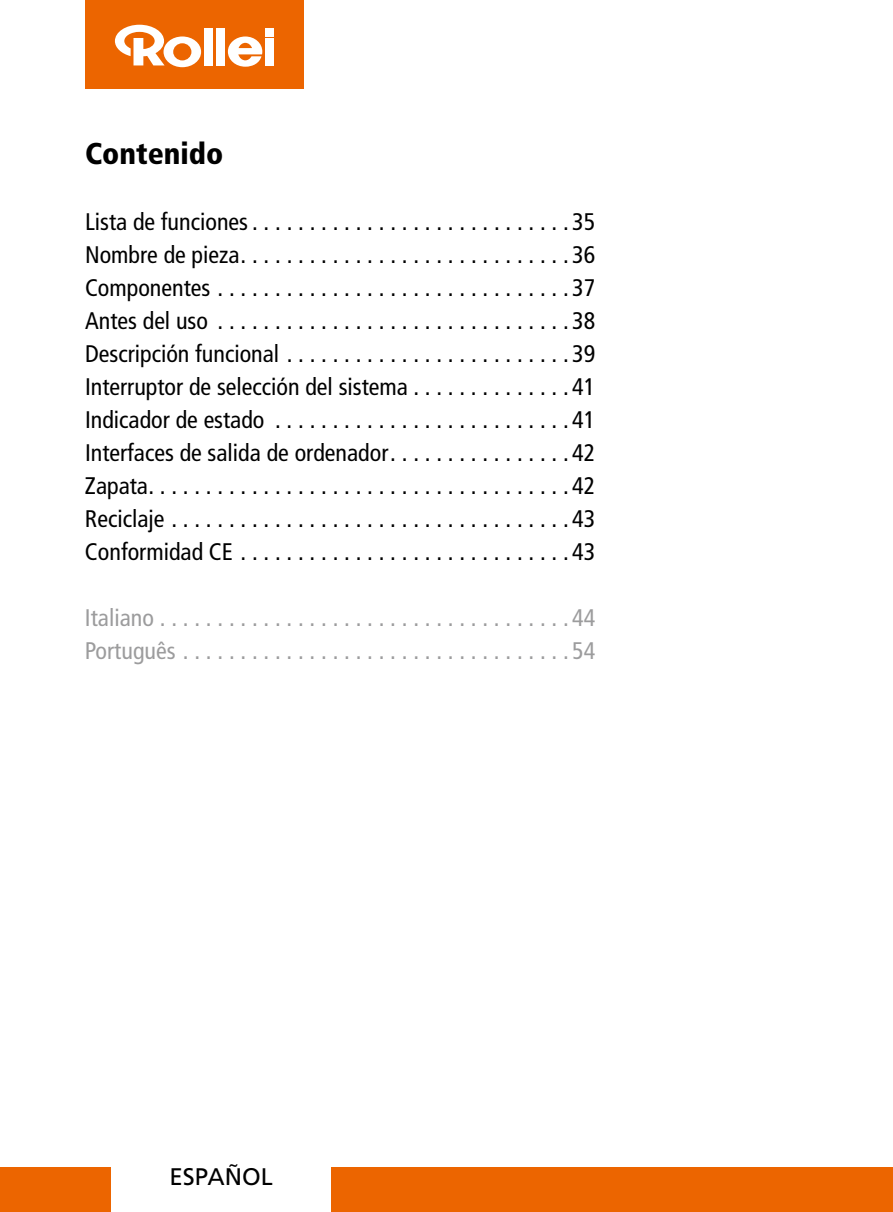
<style>
.page{position:relative;width:893px;height:1212px;background:#fff}
.page>*{position:absolute;margin:0;border:0;box-sizing:border-box;transform-origin:0 0}
.t1{font:900 condensed 30px "Frutiger LT";color:#000}
.t2{font:condensed 24px/33px "Frutiger LT";color:#000;text-align:justify}
.t3{font:condensed 24px/33px "Frutiger LT";color:#9c9c9d}
.t4{font:24px "Frutiger LT";color:#000}
</style>
<div class="page">
<div style="left:331px;top:1167px;width:562px;height:45px;background:#ec6500"></div>
<div style="left:0;top:1167px;width:111px;height:45px;background:#ec6500"></div>
<div style="left:85px;top:0;width:218px;height:88px;background:#ec6500"></div>
<svg style="left:228px;top:37px;width:34px;height:30px"></svg>
<div style="left:204px;top:28px;width:9px;height:37px;background:#fff"></div>
<div style="left:216px;top:28px;width:9px;height:37px;background:#fff"></div>
<div style="left:265px;top:28px;width:8px;height:8px;background:#fff"></div>
<div style="left:265px;top:38px;width:8px;height:27px;background:#fff"></div>
<svg style="left:115px;top:25px;width:86px;height:42px"></svg>
<p class="t1" style="left:85px;top:136px;width:140px">Contenido</p>
<p class="t2" style="left:85px;top:205px;width:512px">Lista de funciones . . . . . . . . . . . . . . . . . . . . . . . . . . . 35<br>Nombre de pieza . . . . . . . . . . . . . . . . . . . . . . . . . . . . 36<br>Componentes . . . . . . . . . . . . . . . . . . . . . . . . . . . . . . 37<br>Antes del uso . . . . . . . . . . . . . . . . . . . . . . . . . . . . . . 38<br>Descripción funcional . . . . . . . . . . . . . . . . . . . . . . . . 39<br>Interruptor de selección del sistema . . . . . . . . . . . . . 41<br>Indicador de estado . . . . . . . . . . . . . . . . . . . . . . . . . 41<br>Interfaces de salida de ordenador . . . . . . . . . . . . . . . 42<br>Zapata . . . . . . . . . . . . . . . . . . . . . . . . . . . . . . . . . . . . 42<br>Reciclaje . . . . . . . . . . . . . . . . . . . . . . . . . . . . . . . . . . 43<br>Conformidad CE . . . . . . . . . . . . . . . . . . . . . . . . . . . . 43</p>
<p class="t3" style="left:85px;top:601px;width:512px">Italiano . . . . . . . . . . . . . . . . . . . . . . . . . . . . . . . . . . . 44<br>Português . . . . . . . . . . . . . . . . . . . . . . . . . . . . . . . . . 54</p>
<p class="t4" style="left:170px;top:1162px;width:105px">ESPAÑOL</p>
</div>
